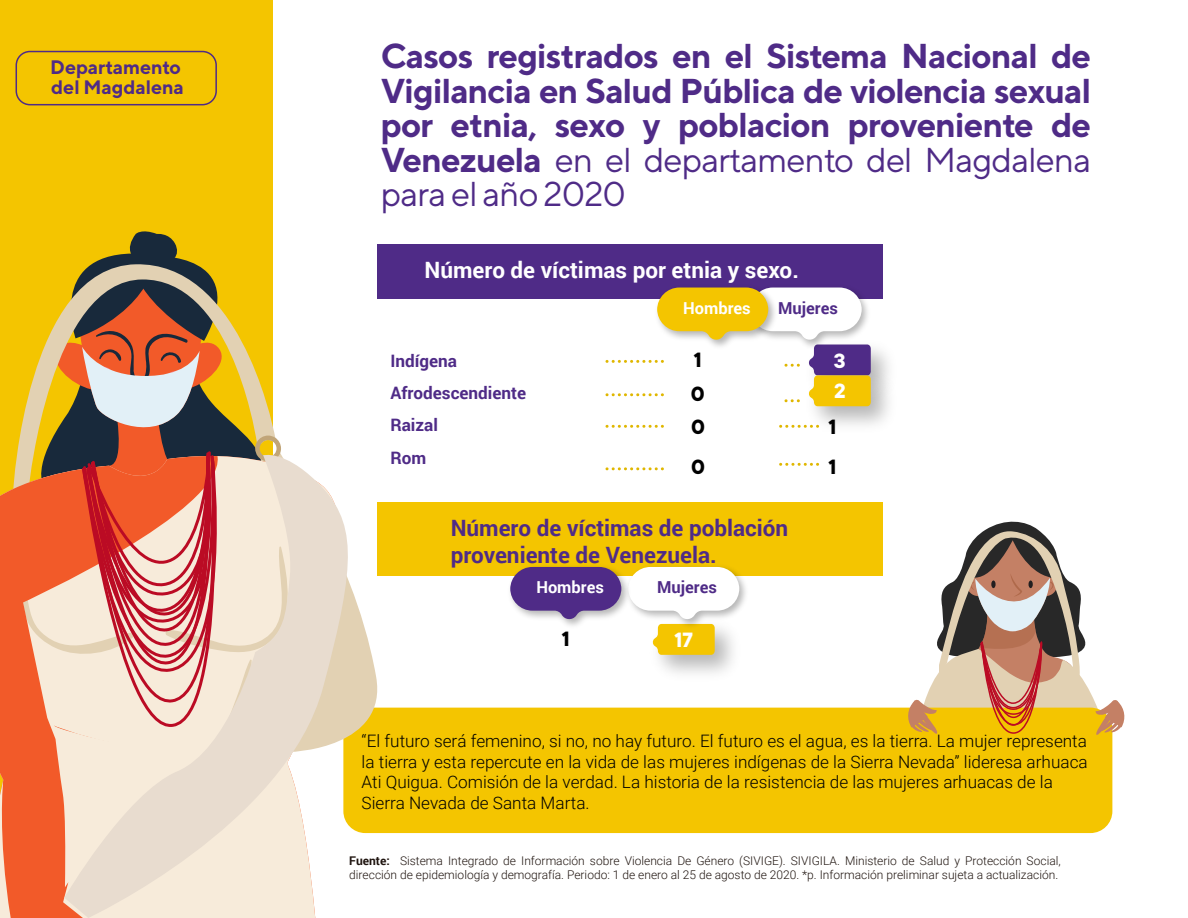
<style>
.page{position:relative;width:1188px;height:918px;background:#fff}
.page>*{position:absolute;margin:0;border:0;box-sizing:border-box;transform-origin:0 0}
.t1{font:700 34.5px/34.5px "TT Norms";letter-spacing:-.025em;color:#4f2b87;text-align:justify}
.t2{font:700 22.8px/33.9px "TT Commons";color:#000}
.t3{font:700 22.8px "TT Commons";color:#fff}
.t4{font:700 22.5px/27px "Roboto";color:#4f2b87}
.t5{font:700 22.5px "Roboto";color:#fff}
.t6{font:700 19.5px/19.5px "TT Norms";letter-spacing:-.005em;color:#4f2b87}
.t7{font:300 17.1px/20.5px "Roboto";color:#000}
.t8{font:700 17.1px/32.4px "Roboto";color:#4f2b87}
.t9{font:700 16.5px "Roboto";color:#fff}
.t10{font:700 16.5px "Roboto";color:#4f2b87}
.t11{font:300 12px/14.4px "Roboto";color:#1f140f}
.s1{font-weight:400}
.s2{font-weight:700}
</style>
<div class="page">
<div style="left:378px;top:503px;width:505px;height:73px;background:#f4c500"></div>
<div style="left:378px;top:244px;width:505px;height:55px;background:#4f2b87"></div>
<div style="left:0;top:0;width:273px;height:918px;background:#f4c500"></div>
<svg style="left:607px;top:467px;width:57px;height:3px"></svg>
<svg style="left:607px;top:425px;width:57px;height:3px"></svg>
<svg style="left:781px;top:425px;width:14px;height:3px"></svg>
<svg style="left:781px;top:463px;width:39px;height:3px"></svg>
<img style="left:797px;top:363px;width:96px;height:65px">
<img style="left:780px;top:287px;width:94px;height:65px">
<img style="left:675px;top:287px;width:105px;height:1px">
<svg style="left:607px;top:288px;width:264px;height:118px"></svg>
<img style="left:656px;top:566px;width:90px;height:43px">
<svg style="left:633px;top:567px;width:106px;height:88px"></svg>
<img style="left:532px;top:566px;width:101px;height:60px">
<svg style="left:510px;top:567px;width:111px;height:54px;background:#735697"></svg>
<div style="left:343px;top:708px;width:769px;height:125px;background:#f4c500;border-radius:22px"></div>
<svg style="left:906px;top:521px;width:219px;height:216px"></svg>
<div style="left:0;top:489px;width:64px;height:429px;background:#f25a29"></div>
<svg style="left:64px;top:755px;width:293px;height:163px;fill:#f7ebda"></svg>
<svg style="left:12px;top:231px;width:377px;height:524px"></svg>
<div style="left:16px;top:51px;width:201px;height:54px;border:2px solid #4f2b87;border-radius:14px"></div>
<p class="t6" style="left:50px;top:57px;width:135px">Departamento del Magdalena</p>
<h1 class="t1" style="left:381px;top:38px;width:712px">Casos registrados en el Sistema Nacional de Vigilancia en Salud Pública de violencia sexual por etnia, sexo y poblacion proveniente de Venezuela <span class="s1">en el departamento del Magdalena para el año 2020</span></h1>
<h3 class="t5" style="left:424px;top:254px;width:376px">Número de víctimas por etnia y sexo.</h3>
<p class="t8" style="left:390px;top:344px;width:137px">Indígena<br>Afrodescendiente<br>Raizal<br>Rom</p>
<p class="t9" style="left:683px;top:296px;width:69px">Hombres</p>
<p class="t10" style="left:778px;top:296px;width:61px">Mujeres</p>
<h2 class="t2" style="left:691px;top:343px;width:15px">1<br>0</h2>
<h2 class="t2" style="left:691px;top:410px;width:15px">0</h2>
<h2 class="t2" style="left:691px;top:451px;width:15px">0</h2>
<h2 class="t3" style="left:834px;top:348px;width:13px">3</h2>
<h2 class="t3" style="left:834px;top:379px;width:13px">2</h2>
<h2 class="t2" style="left:829px;top:410px;width:9px">1</h2>
<h2 class="t2" style="left:829px;top:451px;width:9px">1</h2>
<h3 class="t4" style="left:451px;top:514px;width:339px">Número de víctimas de población proveniente de Venezuela.</h3>
<p class="t9" style="left:536px;top:576px;width:69px">Hombres</p>
<p class="t10" style="left:657px;top:576px;width:61px">Mujeres</p>
<h2 class="t2" style="left:562px;top:623px;width:9px">1</h2>
<h2 class="t3" style="left:674px;top:627px;width:20px">17</h2>
<p class="t7" style="left:362px;top:730px;width:728px">“El futuro será femenino, si no, no hay futuro. El futuro es el agua, es la tierra. La mujer representa la tierra y esta repercute en la vida de las mujeres indígenas de la Sierra Nevada” lideresa arhuaca Ati Quigua. Comisión de la verdad. La historia de la resistencia de las mujeres arhuacas de la Sierra Nevada de Santa Marta.</p>
<p class="t11" style="left:349px;top:853px;width:713px"><span class="s2">Fuente:</span> Sistema Integrado de Información sobre Violencia De Género (SIVIGE). SIVIGILA. Ministerio de Salud y Protección Social, dirección de epidemiología y demografía. Periodo: 1 de enero al 25 de agosto de 2020. *p. Información preliminar sujeta a actualización.</p>
</div>
